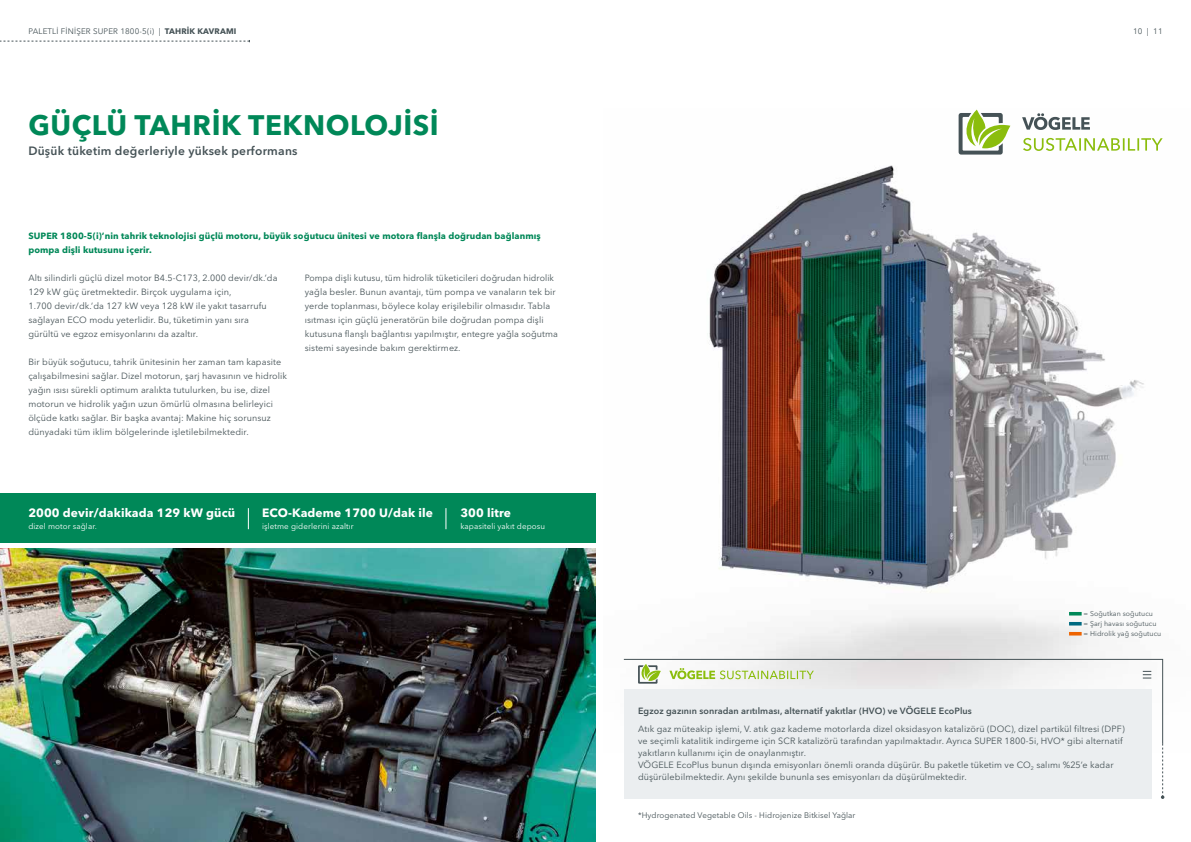
<style>
.page{position:relative;width:1191px;height:842px;background:#fff}
.page>*{position:absolute;margin:0;border:0;box-sizing:border-box;transform-origin:0 0}
.t1{font:700 28px "Avenir Next LT Pro";letter-spacing:.02em;color:#008858}
.t2{font:700 12px "Avenir Next LT Pro";letter-spacing:.01em;color:#fff}
.t3{font:600 12px "Avenir Next LT Pro";letter-spacing:.02em;color:#455256}
.t4{font:9px/14px "Avenir Next LT Pro";letter-spacing:.01em;color:#455256}
.t5{font:700 9px/14px "Avenir Next LT Pro";letter-spacing:.01em;color:#008858}
.t6{font:600 9px "Avenir Next LT Pro";letter-spacing:.01em;color:#455256}
.t7{font:8px "Avenir Next LT Pro";letter-spacing:.01em;color:#455256}
.t8{font:8px "Avenir Next LT Pro";letter-spacing:.01em;color:#fff}
.t9{font:7px/10px "Avenir Next LT Pro";letter-spacing:.01em;color:#455256}
.s1{font-weight:700}
</style>
<div class="page">
<img style="left:624px;top:109px;width:540px;height:643px">
<div style="left:624px;top:690px;width:527px;height:109px;background:#ebeef0"></div>
<svg style="left:623px;top:659px;width:540px;height:85px"></svg>
<svg style="left:1160px;top:744px;width:4px;height:55px"></svg>
<svg style="left:1142px;top:671px;width:9px;height:8px"></svg>
<svg style="left:1069px;top:612px;width:12px;height:3px"></svg>
<svg style="left:1069px;top:622px;width:12px;height:3px"></svg>
<svg style="left:1069px;top:632px;width:12px;height:3px"></svg>
<svg style="left:1023px;top:138px;width:139px;height:13px"></svg>
<svg style="left:958px;top:110px;width:52px;height:45px"></svg>
<svg style="left:1022px;top:113px;width:68px;height:17px"></svg>
<svg style="left:638px;top:664px;width:23px;height:20px"></svg>
<svg style="left:669px;top:668px;width:145px;height:11px"></svg>
<img style="left:0;top:548px;width:595px;height:294px">
<div style="left:0;top:494px;width:595px;height:49px;background:#008858"></div>
<svg style="left:248px;top:508px;width:1px;height:21px"></svg>
<svg style="left:446px;top:508px;width:1px;height:21px"></svg>
<svg style="left:0;top:40px;width:250px;height:2px"></svg>
<p class="t7" style="left:28px;top:27px;width:209px">PALETLI FI NIŞER SUPER 1800-5(i) | <span class="s1">TAHRİK KAVRAMI</span></p>
<p class="t7" style="left:1133px;top:27px;width:31px">10 | 11</p>
<h1 class="t1" style="left:28px;top:108px;width:412px">GÜÇLÜ TAHRIK TEKNOLOJISI</h1>
<h2 class="t3" style="left:28px;top:143px;width:271px">Düşük tüketim değerleriyle yüksek performans</h2>
<p class="t5" style="left:28px;top:229px;width:514px">SUPER 1800-5(i)’nin tahrik teknolojisi güçlü motoru, büyük soğutucu ünitesi ve motora flanşla doğrudan bağlanmış pompa dişli kutusunu içerir.</p>
<p class="t4" style="left:28px;top:271px;width:251px">Altı silindirli güçlü dizel motor B4.5-C173, 2.000 devir/dk.’da 129 kW güç üretmektedir. Birçok uygulama için,<br>1.700 devir/dk.’da 127 kW veya 128 kW ile yakıt tasarrufu sağlayan ECO modu yeterlidir. Bu, tüketimin yanı sıra gürültü ve egzoz emisyonlarını da azaltır.</p>
<p class="t4" style="left:28px;top:355px;width:260px">Bir büyük soğutucu, tahrik ünitesinin her zaman tam kapasite çalışabilmesini sağlar. Dizel motorun, şarj havasının ve hidrolik yağın ısısı sürekli optimum aralıkta tutulurken, bu ise, dizel motorun ve hidrolik yağın uzun ömürlü olmasına belirleyici ölçüde katkı sağlar. Bir başka avantaj: Makine hiç sorunsuz dünyadaki tüm iklim bölgelerinde işletilebilmektedir.</p>
<p class="t4" style="left:305px;top:271px;width:255px">Pompa dişli kutusu, tüm hidrolik tüketicileri doğrudan hidrolik yağla besler. Bunun avantajı, tüm pompa ve vanaların tek bir yerde toplanması, böylece kolay erişilebilir olmasıdır. Tabla ısıtması için güçlü jeneratörün bile doğrudan pompa dişli kutusuna flanşlı bağlantısı yapılmıştır, entegre yağla soğutma sistemi sayesinde bakım gerektirmez.</p>
<h2 class="t2" style="left:28px;top:506px;width:208px">2000 devir/dakikada 129 kW gücü</h2>
<p class="t8" style="left:28px;top:522px;width:70px">dizel motor sağlar.</p>
<h2 class="t2" style="left:262px;top:506px;width:172px">ECO-Kademe 1700 U/dak ile</h2>
<p class="t8" style="left:262px;top:522px;width:93px">işletme giderlerini azaltır</p>
<h2 class="t2" style="left:460px;top:506px;width:52px">300 litre</h2>
<p class="t8" style="left:460px;top:522px;width:86px">kapasiteli yakıt deposu</p>
<p class="t9" style="left:1083px;top:609px;width:79px">= Soğutkan soğutucu<br>= Şarj havası soğutucu = Hidrolik yağ soğutucu</p>
<p class="t6" style="left:638px;top:706px;width:335px">Egzoz gazının sonradan arıtılması, alternatif yakıtlar (HVO) ve VÖGELE EcoPlus</p>
<p class="t4" style="left:638px;top:723px;width:488px;line-height:12px">Atık gaz müteakip işlemi, V. atık gaz kademe motorlarda dizel oksidasyon katalizörü (DOC), dizel partikül filtresi (DPF) ve seçimli katalitik indirgeme için SCR katalizörü tarafından yapılmaktadır. Ayrıca SUPER 1800-5i, HVO* gibi alternatif yakıtların kullanımı için de onaylanmıştır.<br>VÖGELE EcoPlus bunun dışında emisyonları önemli oranda düşürür. Bu paketle tüketim ve CO<sub>2</sub> salımı %25’e kadar düşürülebilmektedir. Aynı şekilde bununla ses emisyonları da düşürülmektedir.</p>
<p class="t7" style="left:638px;top:810px;width:219px">*Hydrogenated Vegetable Oils - Hidrojenize Bitkisel Yağlar</p>
</div>
